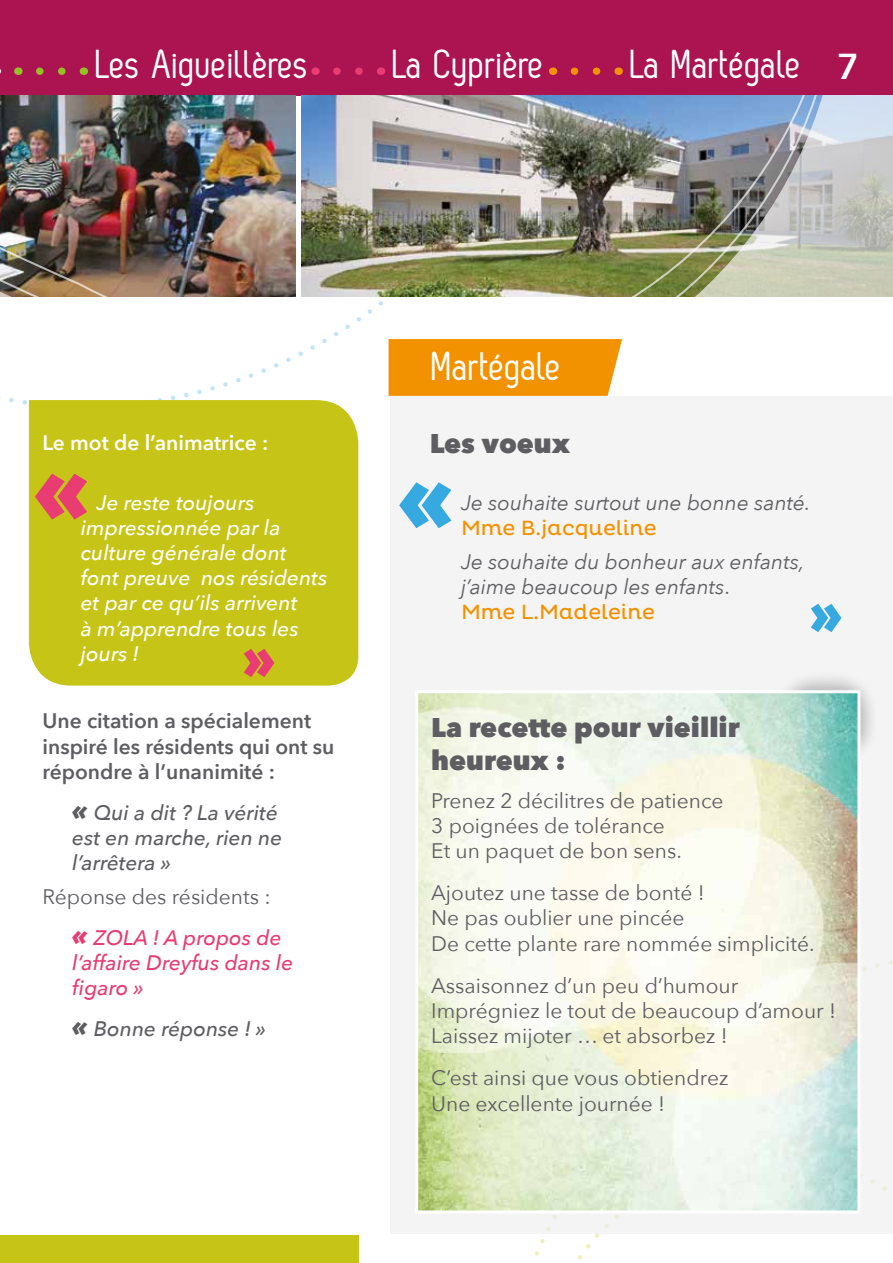
<style>
.page{position:relative;width:893px;height:1263px;background:#fff}
.page>*{position:absolute;margin:0;border:0;box-sizing:border-box;transform-origin:0 0}
.t1{font:40.5px "Zag";color:#fff}
.t2{font:800 27px/32.4px "Avenir Next";color:#5e5d61}
.t3{font:21px/25.2px "Avenir Next";color:#5e5d61}
.t4{font:italic 500 21px/25.2px "Avenir Next";color:#fff}
.t5{font:italic 21px/25.2px "Avenir Next";color:#5e5d61}
.t6{font:600 21px/25.2px "Avenir Next";color:#5e5d61}
.t7{font:italic 500 21px/25.2px "Avenir Next";color:#5e5d61}
.t8{font:italic 500 21px/25.2px "Avenir Next";color:#e83c72}
.t9{font:21px "Pluto";color:#f39200}
.t10{font:600 21px "Avenir Next";color:#fff}
.s1{font-family:"Avenir Next";font-weight:600;font-size:36px}
.s2{font-weight:800;font-size:27px}
.s3{font-weight:800;font-style:italic;font-size:27px;color:#e83c72}
.s4{font-weight:500;font-style:italic;color:#e83c72}
.s5{font-style:normal}
</style>
<div class="page">
<svg style="left:0;top:296px;width:398px;height:132px"></svg>
<div style="left:0;top:0;width:893px;height:95px;background:#ab1351"></div>
<svg style="left:40px;top:67px;width:26px;height:8px"></svg>
<svg style="left:337px;top:67px;width:26px;height:8px"></svg>
<svg style="left:574px;top:67px;width:27px;height:8px"></svg>
<svg style="left:689px;top:1233px;width:204px;height:1px"></svg>
<svg style="left:535px;top:1233px;width:147px;height:27px"></svg>
<div style="left:390px;top:396px;width:503px;height:837px;background:#f4f4f4"></div>
<div style="left:29px;top:400px;width:329px;height:286px;background:#c6c416"></div>
<img style="left:0;top:95px;width:893px;height:201px">
<div style="left:389px;top:339px;width:233px;height:57px;background:#f39200"></div>
<svg style="left:244px;top:649px;width:30px;height:28px"></svg>
<svg style="left:35px;top:474px;width:52px;height:46px;background:#da734c"></svg>
<svg style="left:399px;top:482px;width:52px;height:46px"></svg>
<svg style="left:811px;top:604px;width:30px;height:28px"></svg>
<div style="left:0;top:1235px;width:358px;height:28px;background:#c6c416"></div>
<div style="left:772px;top:670px;width:108px;height:98px;background:#000;opacity:.4"></div>
<img style="left:419px;top:694px;width:437px;height:515px">
<div style="left:415px;top:690px;width:445px;height:523px;border:3px solid #fff"></div>
<h1 class="t1" style="left:96px;top:42px;width:215px">Les Aigueillères</h1>
<h1 class="t1" style="left:393px;top:42px;width:154px">La Cyprière</h1>
<h1 class="t1" style="left:631px;top:42px;width:230px">La Martégale <span class="s1">7</span></h1>
<h1 class="t1" style="left:432px;top:343px;width:132px">Martégale</h1>
<p class="t10" style="left:43px;top:425px;width:227px">Le mot de l’animatrice :</p>
<p class="t2" style="left:430px;top:427px;width:142px">Les voeux</p>
<p class="t4" style="left:81px;top:489px;width:248px;text-indent:16px">Je reste toujours impressionnée par la culture générale dont font preuve nos résidents et par ce qu’ils arrivent<br>à m’apprendre tous les jours !</p>
<p class="t6" style="left:43px;top:708px;width:293px">Une citation a spécialement inspiré les résidents qui ont su répondre à l’unanimité :</p>
<p class="t7" style="left:72px;top:799px;width:211px"><span class="s2">«</span> Qui a dit ? La vérité est en marche, rien ne l’arrêtera »</p>
<p class="t3" style="left:72px;top:875px;width:211px;line-height:41px;text-indent:-30px">Réponse des résidents : <span class="s3">«</span> <span class="s4">ZOLA ! A propos de</span></p>
<p class="t8" style="left:72px;top:949px;width:222px">l’affaire Dreyfus dans le figaro »</p>
<p class="t7" style="left:72px;top:1015px;width:195px"><span class="s2">«</span> Bonne réponse ! »</p>
<p class="t5" style="left:461px;top:489px;width:351px">Je souhaite surtout une bonne santé.</p>
<p class="t9" style="left:461px;top:516px;width:197px">Mme B.jacqueline</p>
<p class="t5" style="left:461px;top:548px;width:345px">Je souhaite du bonheur aux enfants, j’aime beaucoup les enfants<span class="s5">.</span></p>
<p class="t9" style="left:461px;top:600px;width:195px">Mme L.Madeleine</p>
<p class="t2" style="left:431px;top:711px;width:310px">La recette pour vieillir heureux :</p>
<p class="t3" style="left:431px;top:787px;width:294px">Prenez 2 décilitres de patience<br>3 poignées de tolérance<br>Et un paquet de bon sens.</p>
<p class="t3" style="left:431px;top:879px;width:385px">Ajoutez une tasse de bonté !<br>Ne pas oublier une pincée<br>De cette plante rare nommée simplicité.</p>
<p class="t3" style="left:431px;top:972px;width:406px">Assaisonnez d’un peu d’humour<br>Imprégniez le tout de beaucoup d’amour !<br>Laissez mijoter … et absorbez !</p>
<p class="t3" style="left:431px;top:1064px;width:299px">C’est ainsi que vous obtiendrez<br>Une excellente journée !</p>
</div>
